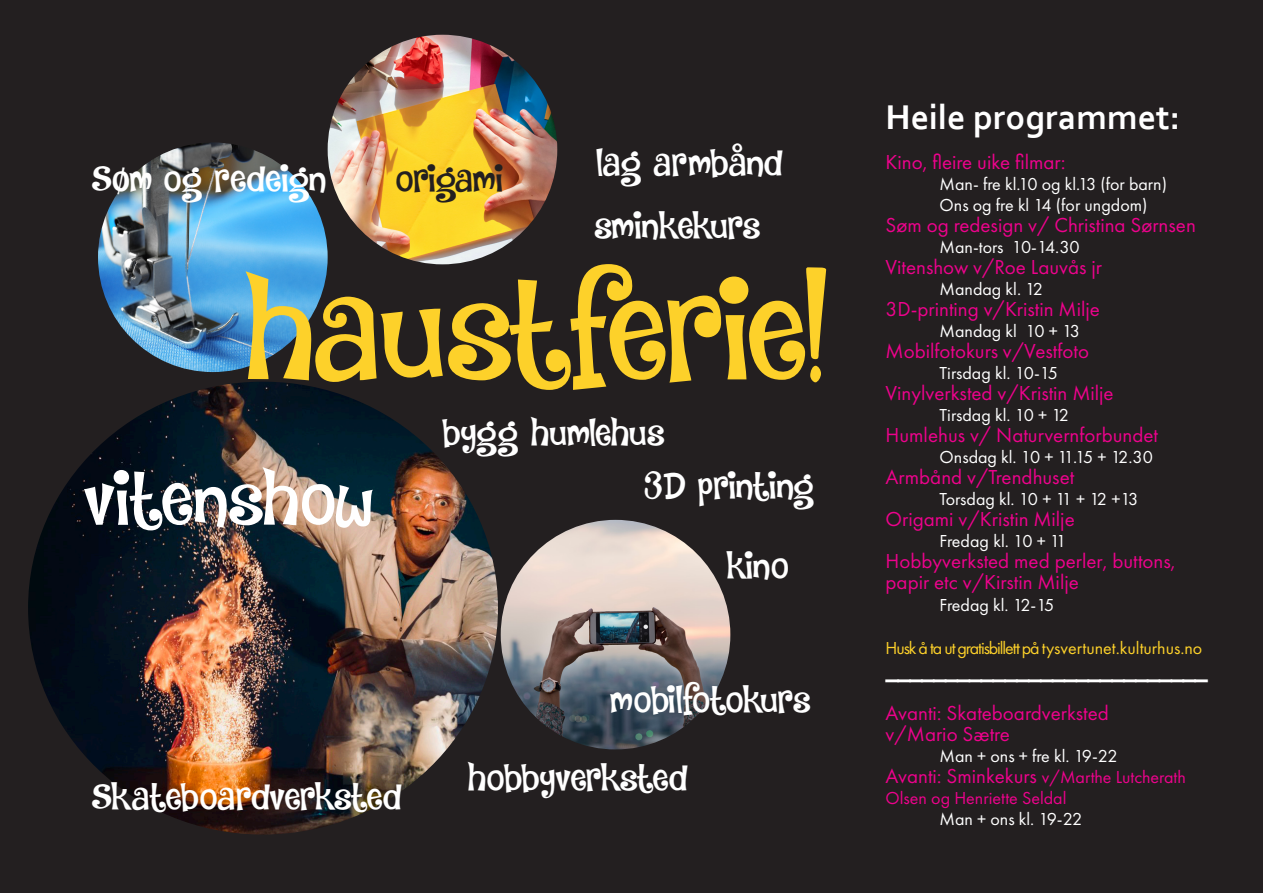
<style>
.page{position:relative;width:1263px;height:893px;background:#231f20}
.page>*{position:absolute;margin:0;border:0;box-sizing:border-box;transform-origin:0 0}
.t1{font:135px "DK Jambo";letter-spacing:-.055em;color:#fdd12a}
.t2{font:72px "DK Jambo";letter-spacing:-.05em;color:#fff}
.t3{font:36px "DK Jambo";letter-spacing:-.04em;color:#fff}
.t4{font:700 36px "Corbel";color:#fff}
.t5{font:36px "DK Jambo";letter-spacing:-.06em;color:#fff}
.t6{font:36px "DK Jambo";letter-spacing:-.055em;color:#231f20}
.t7{font:600 27px "Futura PT";color:#fff}
.t8{font:21px/21px "Futura PT";color:#ed028c}
.t9{font:18px "Futura PT";color:#fff}
.t10{font:18px/21px "Futura PT";color:#ed028c}
.t11{font:18px "Futura PT";letter-spacing:-.01em;color:#fdd12a}
.s1{font-size:21px}
</style>
<div class="page">
<img style="left:98px;top:142px;width:230px;height:230px;border-radius:115px">
<img style="left:501px;top:520px;width:229px;height:229px;border-radius:115px">
<img style="left:328px;top:35px;width:229px;height:229px;border-radius:115px">
<img style="left:28px;top:382px;width:470px;height:452px">
<p class="t3" style="left:595px;top:139px;width:190px">lag armbånd</p>
<p class="t5" style="left:594px;top:202px;width:169px">sminkekurs</p>
<p class="t1" style="left:242px;top:242px;width:590px">haustferie!</p>
<p class="t3" style="left:91px;top:155px;width:237px">Søm og redeign</p>
<p class="t6" style="left:395px;top:155px;width:110px">origami</p>
<p class="t2" style="left:82px;top:452px;width:295px">vitenshow</p>
<p class="t3" style="left:91px;top:773px;width:313px">Skateboardverksted</p>
<p class="t3" style="left:441px;top:409px;width:225px">bygg humlehus</p>
<p class="t3" style="left:644px;top:462px;width:173px">3D printing</p>
<p class="t3" style="left:725px;top:542px;width:65px">kino</p>
<p class="t3" style="left:609px;top:676px;width:204px">mobilfotokurs</p>
<p class="t3" style="left:467px;top:754px;width:224px">hobbyverksted</p>
<p class="t4" style="left:885px;top:94px;width:296px">Heile programmet:</p>
<p class="t8" style="left:885px;top:152px;width:181px">Kino, fleire uike filmar:</p>
<p class="t9" style="left:939px;top:174px;width:229px">Man- fre kl.10 og kl.13 (for barn)</p>
<p class="t9" style="left:939px;top:195px;width:209px">Ons og fre kl 14 (for ungdom)</p>
<p class="t8" style="left:885px;top:215px;width:312px">Søm og redesign v/ Christina Sørnsen</p>
<p class="t9" style="left:939px;top:237px;width:142px">Man-tors 10-14.30</p>
<p class="t8" style="left:885px;top:257px;width:218px">Vitenshow v/Roe Lauvås jr</p>
<p class="t9" style="left:939px;top:279px;width:105px">Mandag kl. 12</p>
<p class="t8" style="left:885px;top:299px;width:216px">3D-printing v/Kristin Milje</p>
<p class="t9" style="left:939px;top:321px;width:142px">Mandag kl 10 + 13</p>
<p class="t8" style="left:885px;top:341px;width:205px">Mobilfotokurs v/Vestfoto</p>
<p class="t9" style="left:939px;top:363px;width:120px">Tirsdag kl. 10-15</p>
<p class="t8" style="left:885px;top:383px;width:230px">Vinylverksted v/Kristin Milje</p>
<p class="t9" style="left:939px;top:405px;width:131px">Tirsdag kl. 10 + 12</p>
<p class="t8" style="left:885px;top:425px;width:274px">Humlehus v/ Naturvernforbundet</p>
<p class="t9" style="left:939px;top:447px;width:215px">Onsdag kl. 10 + 11.15 + 12.30</p>
<p class="t8" style="left:885px;top:467px;width:190px">Armbånd v/Trendhuset</p>
<p class="t9" style="left:939px;top:489px;width:200px">Torsdag kl. 10 + 11 + 12 +13</p>
<p class="t8" style="left:885px;top:509px;width:191px">Origami v/Kristin Milje</p>
<p class="t9" style="left:939px;top:531px;width:128px">Fredag kl. 10 + 11</p>
<p class="t8" style="left:885px;top:551px;width:292px">Hobbyverksted med perler, buttons, papir etc v/Kirstin Milje</p>
<p class="t9" style="left:939px;top:594px;width:116px">Fredag kl. 12-15</p>
<p class="t11" style="left:885px;top:637px;width:318px">Husk å ta ut gratisbillett på tysvertunet.kulturhus.no</p>
<p class="t7" style="left:885px;top:652px;width:324px">___________________________</p>
<p class="t8" style="left:885px;top:702px;width:225px">Avanti: Skateboardverksted</p>
<p class="t8" style="left:885px;top:723px;width:126px">v/Mario Sætre</p>
<p class="t9" style="left:939px;top:745px;width:180px">Man + ons + fre kl. 19-22</p>
<p class="t10" style="left:885px;top:766px;width:302px"><span class="s1">Avanti: Sminkekurs</span> v/Marthe Lutcherath<br>Olsen og Henriette Seldal</p>
<p class="t9" style="left:939px;top:808px;width:144px">Man + ons kl. 19-22</p>
</div>
